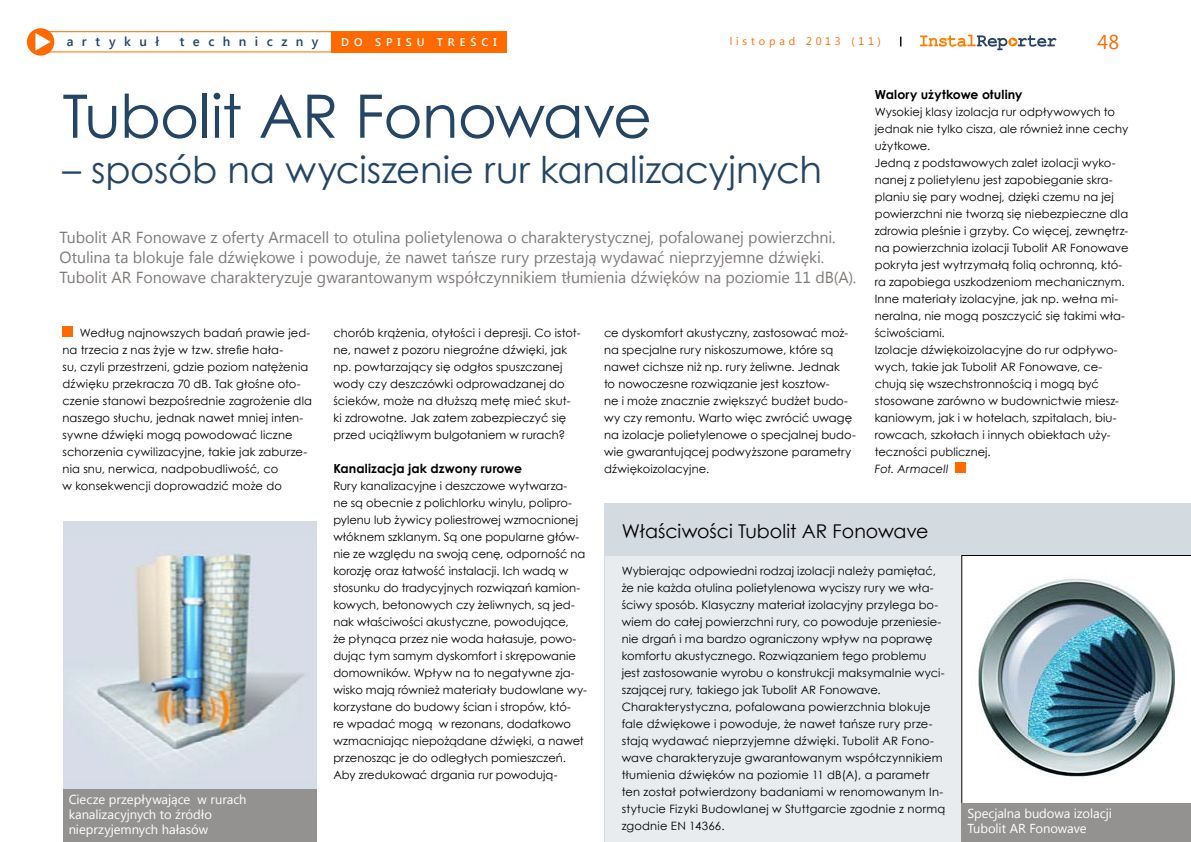
<style>
.page{position:relative;width:1191px;height:842px;background:#fff}
.page>*{position:absolute;margin:0;border:0;box-sizing:border-box;transform-origin:0 0}
.t1{font:60px "Century Gothic";letter-spacing:-.015em;color:#244564}
.t2{font:37px "Century Gothic";letter-spacing:-.005em;color:#244564}
.t3{font:20px "Segoe UI";color:#ff6a00}
.t4{font:19px "Century Gothic";letter-spacing:-.005em;color:#000}
.t5{font:16px/20px "Segoe UI";letter-spacing:-.005em;color:#807c7a}
.t6{font:13px/15px "Segoe UI";letter-spacing:-.005em;color:#fff}
.t7{font:600 13px "Segoe UI";letter-spacing:.65em;color:#244564}
.t8{font:700 12.5px "Century Gothic";letter-spacing:.005em;color:#000}
.t9{font:11.5px/17px "Century Gothic";letter-spacing:.005em;color:#000}
.t10{font:italic 11.5px "Century Gothic";color:#000}
.t11{font:600 11.1px "Segoe UI";letter-spacing:.445em;color:#fff}
.t12{font:11px "Segoe UI";letter-spacing:.345em;color:#ff6a00}
</style>
<div class="page">
<div style="left:27px;top:28px;width:27px;height:28px;background:#ff6a00;border-radius:50%"></div>
<svg style="left:35px;top:33px;width:16px;height:17px"></svg>
<svg style="left:920px;top:35px;width:136px;height:15px"></svg>
<div style="left:33px;top:31px;width:310px;height:21px;border:1px solid #ff6a00"></div>
<div style="left:331px;top:31px;width:176px;height:21px;background:#ff6a00"></div>
<div style="left:604px;top:503px;width:587px;height:339px;background:#d3dae0"></div>
<div style="left:604px;top:557px;width:556px;height:285px;background:#e8ecef"></div>
<div style="left:63px;top:327px;width:10px;height:10px;background:#ff6a00"></div>
<div style="left:63px;top:521px;width:253px;height:305px;background:#d5dce6"></div>
<img style="left:77px;top:543px;width:227px;height:224px">
<img style="left:961px;top:555px;width:230px;height:248px">
<div style="left:961px;top:803px;width:230px;height:39px;background:#949290"></div>
<div style="left:63px;top:789px;width:253px;height:53px;background:#949290"></div>
<div style="left:954px;top:463px;width:11px;height:10px;background:#ff6a00"></div>
<p class="t7" style="left:67px;top:32px;width:94px">artykuł</p>
<p class="t7" style="left:180px;top:32px;width:140px">techniczny</p>
<p class="t11" style="left:341px;top:34px;width:157px">do spisu treści</p>
<p class="t12" style="left:729px;top:34px;width:153px">listopad 2013 (11)</p>
<h3 class="t3" style="left:1097px;top:28px;width:23px">48</h3>
<p class="t8" style="left:874px;top:85px;width:149px">Walory użytkowe otuliny</p>
<p class="t9" style="left:874px;top:103px;width:255px">Wysokiej klasy izolacja rur odpływowych to jednak nie tylko cisza, ale również inne cechy użytkowe.<br>Jedną z podstawowych zalet izolacji wyko&shy;nanej z polietylenu jest zapobieganie skra&shy;planiu się pary wodnej, dzięki czemu na jej powierzchni nie tworzą się niebezpieczne dla zdrowia pleśnie i grzyby. Co więcej, zewnętrz&shy;na powierzchnia izolacji Tubolit AR Fonowave pokryta jest wytrzymałą folią ochronną, któ&shy;ra zapobiega uszkodzeniom mechanicznym.<br>Inne materiały izolacyjne, jak np. wełna mi&shy;neralna, nie mogą poszczycić się takimi wła&shy;ściwościami.<br>Izolacje dźwiękoizolacyjne do rur odpływo&shy;wych, takie jak Tubolit AR Fonowave, ce&shy;chują się wszechstronnością i mogą być stosowane zarówno w budownictwie miesz&shy;kaniowym, jak i w hotelach, szpitalach, biu&shy;rowcach, szkołach i innych obiektach uży&shy;teczności publicznej.</p>
<p class="t10" style="left:874px;top:461px;width:75px">Fot. Armacell</p>
<h1 class="t1" style="left:62px;top:74px;width:591px">Tubolit AR Fonowave</h1>
<h2 class="t2" style="left:62px;top:144px;width:761px">– sposób na wyciszenie rur kanalizacyjnych</h2>
<p class="t5" style="left:60px;top:227px;width:798px">Tubolit AR Fonowave z oferty Armacell to otulina polietylenowa o charakterystycznej, pofalowanej powierzchni.<br>Otulina ta blokuje fale dźwiękowe i powoduje, że nawet tańsze rury przestają wydawać nieprzyjemne dźwięki.<br>Tubolit AR Fonowave charakteryzuje gwarantowanym współczynnikiem tłumienia dźwięków na poziomie 11 dB(A).</p>
<p class="t9" style="left:62px;top:324px;width:251px;text-indent:17px">Według najnowszych badań prawie jed&shy;na trzecia z nas żyje w tzw. strefie hała-<br>su, czyli przestrzeni, gdzie poziom natężenia dźwięku przekracza 70 dB. Tak głośne oto&shy;czenie stanowi bezpośrednie zagrożenie dla naszego słuchu, jednak nawet mniej inten&shy;sywne dźwięki mogą powodować liczne schorzenia cywilizacyjne, takie jak zaburze&shy;nia snu, nerwica, nadpobudliwość, co<br>w konsekwencji doprowadzić może do</p>
<p class="t9" style="left:333px;top:324px;width:249px">chorób krążenia, otyłości i depresji. Co istot&shy;ne, nawet z pozoru niegroźne dźwięki, jak np. powtarzający się odgłos spuszczanej wody czy deszczówki odprowadzanej do ścieków, może na dłuższą metę mieć skut&shy;ki zdrowotne. Jak zatem zabezpieczyć się przed uciążliwym bulgotaniem w rurach?</p>
<p class="t9" style="left:604px;top:324px;width:253px">ce dyskomfort akustyczny, zastosować moż&shy;na specjalne rury niskoszumowe, które są nawet cichsze niż np. rury żeliwne. Jednak<br>to nowoczesne rozwiązanie jest kosztow-<br>ne i może znacznie zwiększyć budżet budo&shy;wy czy remontu. Warto więc zwrócić uwagę na izolacje polietylenowe o specjalnej budo&shy;wie gwarantującej podwyższone parametry dźwiękoizolacyjne.</p>
<p class="t8" style="left:333px;top:459px;width:190px">Kanalizacja jak dzwony rurowe</p>
<p class="t9" style="left:333px;top:477px;width:255px">Rury kanalizacyjne i deszczowe wytwarza-<br>ne są obecnie z polichlorku winylu, polipro&shy;pylenu lub żywicy poliestrowej wzmocnionej włóknem szklanym. Są one popularne głów&shy;nie ze względu na swoją cenę, odporność na korozję oraz łatwość instalacji. Ich wadą w stosunku do tradycyjnych rozwiązań kamion&shy;kowych, betonowych czy żeliwnych, są jed&shy;nak właściwości akustyczne, powodujące,<br>że płynąca przez nie woda hałasuje, powo&shy;dując tym samym dyskomfort i skrępowanie domowników. Wpływ na to negatywne zja&shy;wisko mają również materiały budowlane wy&shy;korzystane do budowy ścian i stropów, któ-<br>re wpadać mogą w rezonans, dodatkowo wzmacniając niepożądane dźwięki, a nawet przenosząc je do odległych pomieszczeń.<br>Aby zredukować drgania rur powodują-</p>
<h3 class="t4" style="left:621px;top:518px;width:308px">Właściwości Tubolit AR Fonowave</h3>
<p class="t9" style="left:621px;top:562px;width:325px">Wybierając odpowiedni rodzaj izolacji należy pamiętać, że nie każda otulina polietylenowa wyciszy rury we wła&shy;ściwy sposób. Klasyczny materiał izolacyjny przylega bo&shy;wiem do całej powierzchni rury, co powoduje przeniesie&shy;nie drgań i ma bardzo ograniczony wpływ na poprawę komfortu akustycznego. Rozwiązaniem tego problemu jest zastosowanie wyrobu o konstrukcji maksymalnie wyci&shy;szającej rury, takiego jak Tubolit AR Fonowave.<br>Charakterystyczna, pofalowana powierzchnia blokuje fale dźwiękowe i powoduje, że nawet tańsze rury prze&shy;stają wydawać nieprzyjemne dźwięki. Tubolit AR Fono&shy;wave charakteryzuje gwarantowanym współczynnikiem tłumienia dźwięków na poziomie 11 dB(A), a parametr ten został potwierdzony badaniami w renomowanym In&shy;stytucie Fizyki Budowlanej w Stuttgarcie zgodnie z normą zgodnie EN 14366.</p>
<p class="t6" style="left:69px;top:791px;width:179px">Ciecze przepływające w rurach kanalizacyjnych to źródło nieprzyjemnych hałasów</p>
<p class="t6" style="left:967px;top:806px;width:146px">Specjalna budowa izolacji<br>Tubolit AR Fonowave</p>
</div>
